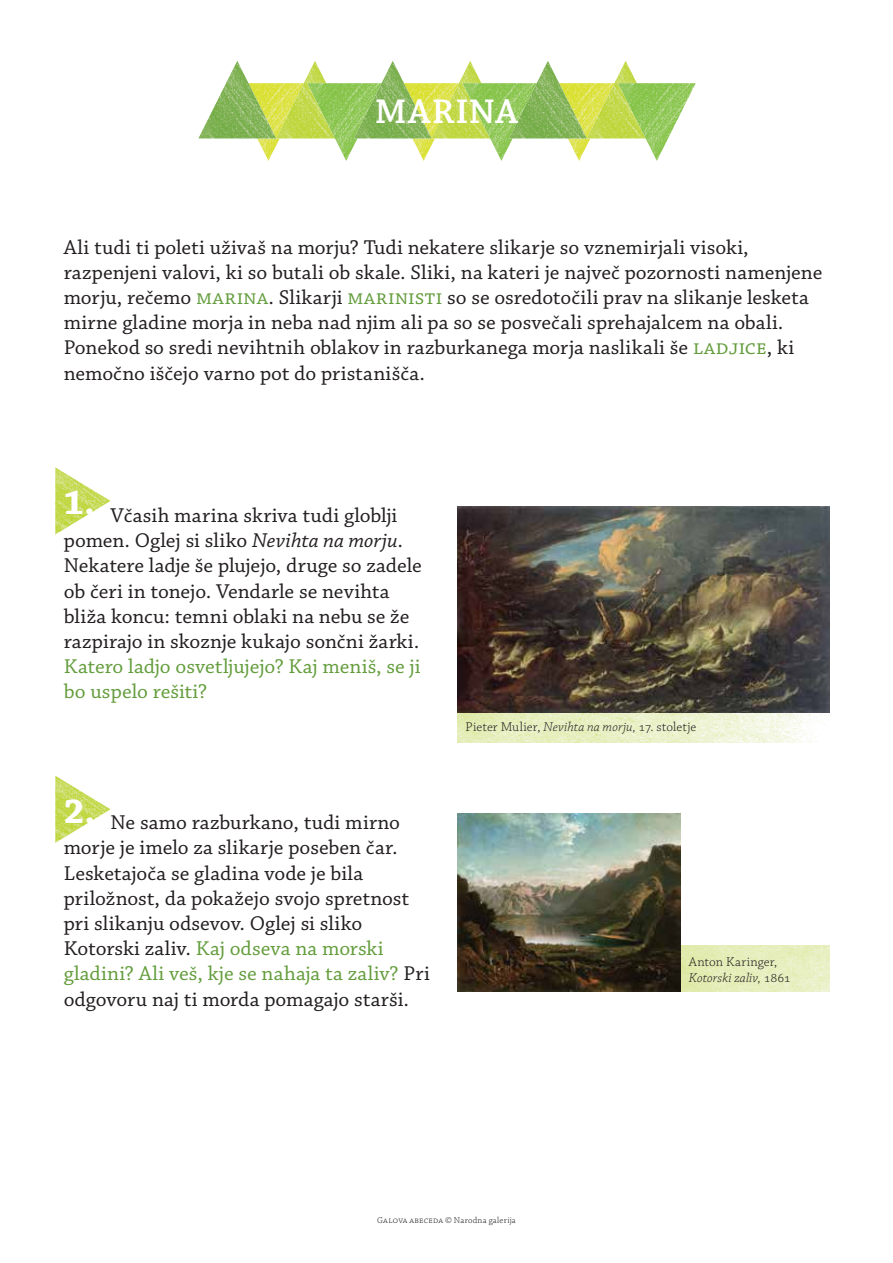
<style>
.page{position:relative;width:893px;height:1263px;background:#fff}
.page>*{position:absolute;margin:0;border:0;box-sizing:border-box;transform-origin:0 0}
.t1{font:36px "Chaparral Pro Semibold Capt";letter-spacing:.03em;color:#fff}
.t2{font:700 36px "Chaparral Pro";color:#fff}
.t3{font:21px/25.2px "Chaparral Pro Capt";color:#231f20}
.t4{font:21px/25.2px "Chaparral Pro Capt";color:#649d3d}
.t5{font:300 13.5px/16.2px "Chaparral Pro";letter-spacing:.005em;color:#231f20}
.t6{font:300 9px "Chaparral Pro";letter-spacing:.025em;color:#231f20}
.s1{color:#649d3d}
.s2{font-family:"Chaparral Pro It Capt"}
.s3{font-style:italic}
</style>
<div class="page">
<img style="left:55px;top:467px;width:56px;height:67px">
<svg style="left:198px;top:61px;width:498px;height:100px"></svg>
<img style="left:457px;top:506px;width:372px;height:237px">
<img style="left:55px;top:776px;width:56px;height:67px">
<img style="left:680px;top:945px;width:149px;height:47px">
<img style="left:457px;top:813px;width:223px;height:179px">
<h1 class="t1" style="left:375px;top:90px;width:145px">MARINA</h1>
<p class="t3" style="left:64px;top:235px;width:760px">Ali tudi ti poleti uživaš na morju? Tudi nekatere slikarje so vznemirjali visoki, razpenjeni valovi, ki so butali ob skale. Sliki, na kateri je največ pozornosti namenjene morju, rečemo <span class="s1">MARINA</span>. Slikarji <span class="s1">marinisti</span> so se osredotočili prav na slikanje lesketa mirne gladine morja in neba nad njim ali pa so se posvečali sprehajalcem na obali.<br>Ponekod so sredi nevihtnih oblakov in razburkanega morja naslikali še <span class="s1">ladjice</span>, ki nemočno iščejo varno pot do pristanišča.</p>
<h1 class="t2" style="left:64px;top:482px;width:33px">1.</h1>
<p class="t3" style="left:64px;top:503px;width:360px;text-indent:47px">Včasih marina skriva tudi globlji pomen. Oglej si sliko <span class="s2">Nevihta na morju</span>.<br>Nekatere ladje še plujejo, druge so zadele ob čeri in tonejo. Vendarle se nevihta bliža koncu: temni oblaki na nebu se že razpirajo in skoznje kukajo sončni žarki.</p>
<p class="t4" style="left:64px;top:655px;width:358px">Katero ladjo osvetljujejo? Kaj meniš, se ji bo uspelo rešiti?</p>
<h1 class="t2" style="left:64px;top:790px;width:33px">21.</h1>
<p class="t3" style="left:64px;top:836px;width:368px">morje je imelo za slikarje poseben čar.<br>Lesketajoča se gladina vode je bila priložnost, da pokažejo svojo spretnost pri slikanju odsevov. Oglej si sliko Kotorski zaliv. <span class="s1">Kaj odseva na morski gladini? Ali veš, kje se nahaja ta zaliv?</span> Pri odgovoru naj ti morda pomagajo starši.</p>
<p class="t3" style="left:111px;top:810px;width:291px">Ne samo razburkano, tudi mirno</p>
<p class="t5" style="left:466px;top:720px;width:232px">Pieter Mulier, <span class="s3">Nevihta na morju,</span> 17. stoletje</p>
<p class="t5" style="left:689px;top:954px;width:104px">Anton Karinger,<br><span class="s3">Kotorski zaliv,</span> 1861</p>
<p class="t6" style="left:377px;top:1215px;width:140px">Galova abeceda © Narodna galerija</p>
</div>
